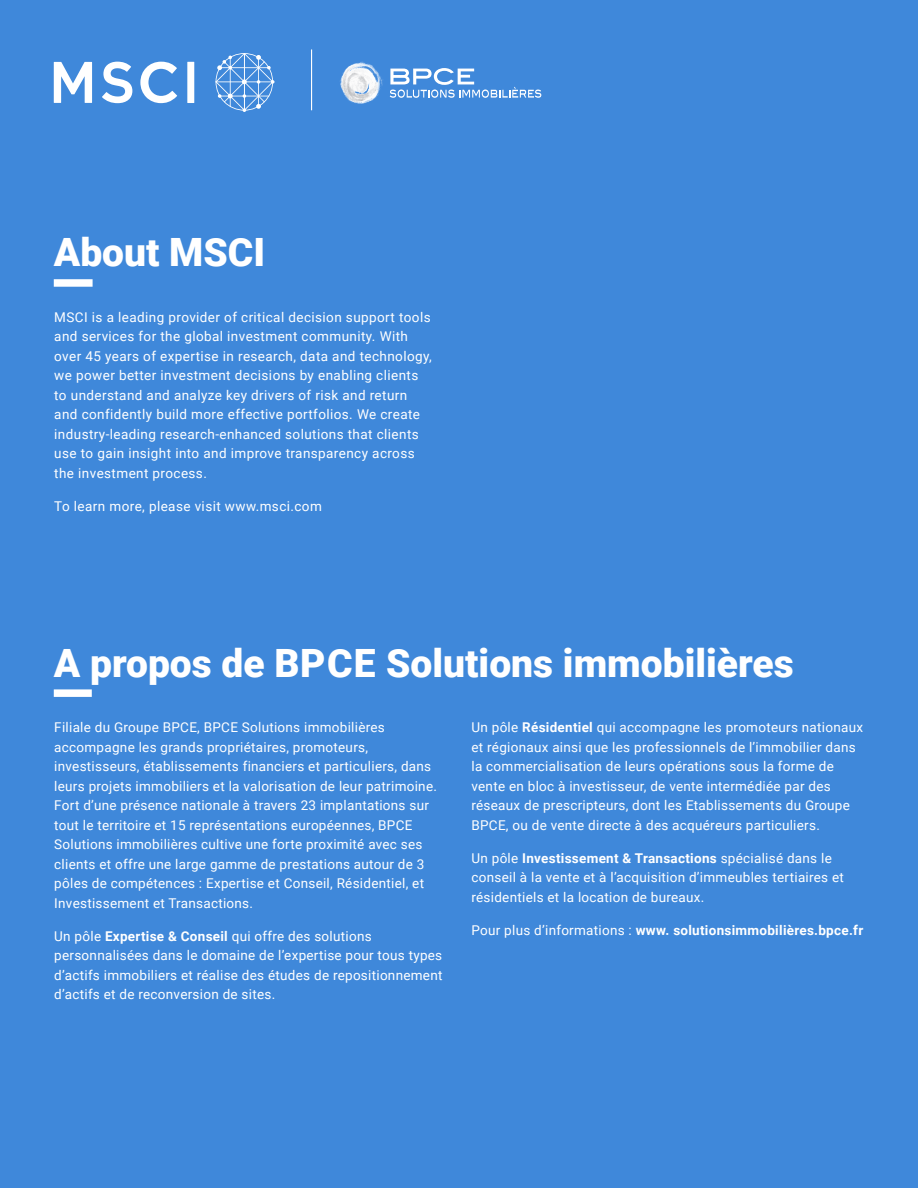
<style>
.page{position:relative;width:918px;height:1188px;background:#3f88da}
.page>*{position:absolute;margin:0;border:0;box-sizing:border-box;transform-origin:0 0}
.t1{font:900 39px "Roboto";color:#fff}
.t2{font:13.5px/19.5px "Roboto";letter-spacing:.02em;color:#fff}
.t3{font:700 13.5px "Roboto";letter-spacing:.02em;color:#fff}
.s1{font-weight:700}
.s2{font-weight:400}
</style>
<div class="page">
<div style="left:54px;top:279px;width:39px;height:8px;background:#fff"></div>
<div style="left:54px;top:689px;width:38px;height:8px;background:#fff"></div>
<hr style="left:311px;top:49px;width:1px;height:61px;background:#fff">
<svg style="left:54px;top:62px;width:38px;height:41px"></svg>
<div style="left:187px;top:62px;width:7px;height:41px;background:#fff"></div>
<svg style="left:140px;top:62px;width:37px;height:41px"></svg>
<svg style="left:102px;top:62px;width:30px;height:41px"></svg>
<svg style="left:216px;top:53px;width:59px;height:59px"></svg>
<svg style="left:391px;top:68px;width:150px;height:30px"></svg>
<img style="left:340px;top:61px;width:51px;height:43px">
<p class="t1" style="left:54px;top:225px;width:213px">About MSCI</p>
<p class="t2" style="left:54px;top:307px;width:379px">MSCI is a leading provider of critical decision support tools and services for the global investment community. With over 45 years of expertise in research, data and technology, we power better investment decisions by enabling clients to understand and analyze key drivers of risk and return and confidently build more effective portfolios. We create industry-leading research-enhanced solutions that clients use to gain insight into and improve transparency across the investment process.</p>
<p class="t2" style="left:54px;top:496px;width:269px">To learn more, please visit www.msci.com</p>
<p class="t1" style="left:54px;top:635px;width:741px">A propos de BPCE Solutions immobilières</p>
<p class="t2" style="left:472px;top:717px;width:393px">Un pôle <span class="s1">Résidentiel</span> qui accompagne les promoteurs nationaux et régionaux ainsi que les professionnels de l’immobilier dans la commercialisation de leurs opérations sous la forme de vente en bloc à investisseur, de vente intermédiée par des réseaux de prescripteurs, dont les Etablissements du Groupe BPCE, ou de vente directe à des acquéreurs particuliers.</p>
<p class="t2" style="left:472px;top:848px;width:374px">Un pôle <span class="s1">Investissement &amp; Transactions</span> spécialisé dans le conseil à la vente et à l’acquisition d’immeubles tertiaires et résidentiels et la location de bureaux.</p>
<p class="t3" style="left:472px;top:920px;width:393px"><span class="s2">Pour plus d’informations :</span> www. solutionsimmobilières.bpce.fr</p>
<p class="t2" style="left:54px;top:717px;width:384px">Filiale du Groupe BPCE, BPCE Solutions immobilières accompagne les grands propriétaires, promoteurs, investisseurs, établissements financiers et particuliers, dans leurs projets immobiliers et la valorisation de leur patrimoine.<br>Fort d’une présence nationale à travers 23 implantations sur tout le territoire et 15 représentations européennes, BPCE Solutions immobilières cultive une forte proximité avec ses clients et offre une large gamme de prestations autour de 3 pôles de compétences : Expertise et Conseil, Résidentiel, et Investissement et Transactions.</p>
<p class="t2" style="left:54px;top:926px;width:390px">Un pôle <span class="s1">Expertise &amp; Conseil</span> qui offre des solutions personnalisées dans le domaine de l’expertise pour tous types d’actifs immobiliers et réalise des études de repositionnement d’actifs et de reconversion de sites.</p>
</div>
